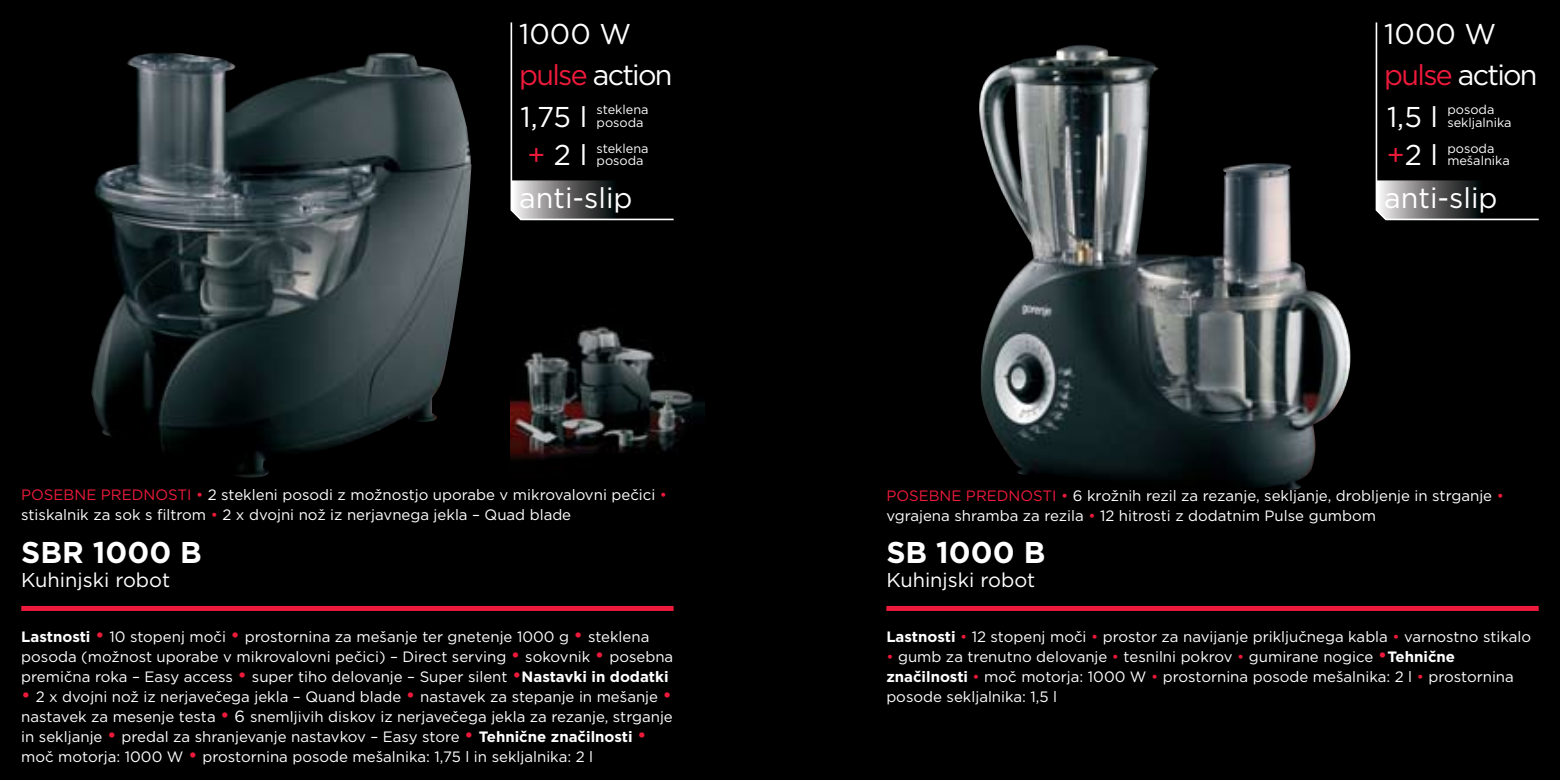
<style>
.page{position:relative;width:1560px;height:780px;background:#fff}
.page>*{position:absolute;margin:0;border:0;box-sizing:border-box;transform-origin:0 0}
.t1{font:700 30px "Gotham";color:#fff}
.t2{font:28.75px/41.2px "Gotham";letter-spacing:-.06em;color:#fff}
.t3{font:28.75px "Gotham";color:#fff}
.t4{font:28.75px "Gotham";letter-spacing:-.025em;color:#fff}
.t5{font:20px "Gotham";color:#fff}
.t6{font:15px/20px "Gotham";color:#fff}
.t7{font:15px "Gotham";color:#ed1a3b}
.t8{font:12.75px/12.8px "Gotham";color:#fff}
.s1{color:#ed1a3b}
.s2{font-weight:700}
.s3{font-size:20px;color:#ed1a3b}
.s4{font-size:16.25px}
</style>
<div class="page">
<div style="left:0;top:0;width:1559px;height:780px;background:#000"></div>
<img style="left:91px;top:52px;width:380px;height:426px">
<div style="left:21px;top:606px;width:652px;height:5px;background:#ed1a3b"></div>
<img style="left:979px;top:45px;width:372px;height:445px">
<div style="left:886px;top:606px;width:652px;height:5px;background:#ed1a3b"></div>
<img style="left:510px;top:326px;width:194px;height:134px">
<svg style="left:510px;top:22px;width:164px;height:199px"></svg>
<svg style="left:1375px;top:22px;width:164px;height:199px"></svg>
<h2 class="t2" style="left:519px;top:13px;width:155px">1000 W <span class="s1">pulse</span> action<br>1,75 l</h2>
<h2 class="t4" style="left:527px;top:136px;width:61px"><span class="s1">+</span> 2 l</h2>
<p class="t8" style="left:596px;top:103px;width:54px">steklena posoda</p>
<p class="t8" style="left:596px;top:141px;width:54px">steklena posoda</p>
<h2 class="t3" style="left:519px;top:179px;width:115px">anti-slip</h2>
<p class="t6" style="left:21px;top:484px;width:647px;text-indent:175px"><span class="s1">•</span> 2 stekleni posodi z možnostjo uporabe v mikrovalovni pečici <span class="s1">• </span>stiskalnik za sok s filtrom <span class="s1">•</span> 2 x dvojni nož iz nerjavnega jekla – Quad blade</p>
<p class="t7" style="left:21px;top:485px;width:22px">Posebne</p>
<p class="t7" style="left:101px;top:485px;width:11px">prednosti</p>
<h1 class="t1" style="left:21px;top:532px;width:182px">SBR 1000 B</h1>
<h3 class="t5" style="left:21px;top:567px;width:150px">Kuhinjski robot</h3>
<p class="t6" style="left:21px;top:626px;width:653px"><span class="s2">Lastnosti</span> <span class="s3">•</span> 10 stopenj moči <span class="s3">•</span> prostornina za mešanje ter gnetenje 1000 g <span class="s3">•</span> steklena posoda (možnost uporabe v mikrovalovni pečici) – Direct serving <span class="s3">•</span> sokovnik <span class="s3">•</span> posebna premična roka – Easy access <span class="s3">•</span> super tiho delovanje – Super silent <span class="s3">•</span><span class="s2">Nastavki in dodatki</span></p>
<p class="t6" style="left:21px;top:686px;width:653px"><span class="s3">•</span> 2 x dvojni nož iz nerjavečega jekla – Quand blade <span class="s3">•</span> nastavek za stepanje in mešanje <span class="s3">• </span>nastavek za mesenje testa <span class="s3">•</span> <span class="s4">6</span> snemljivih diskov iz nerjavečega jekla za rezanje, strganje in sekljanje <span class="s3">•</span> predal za shranjevanje nastavkov – Easy store <span class="s3">•</span> <span class="s2">Tehnične značilnosti</span> <span class="s3">• </span>moč motorja: 1000 W <span class="s3">•</span> prostornina posode mešalnika: 1,75 l in sekljalnika: 2 l</p>
<h2 class="t2" style="left:1383px;top:13px;width:155px">1000 W <span class="s1">pulse</span> action<br>1,5 l</h2>
<h2 class="t4" style="left:1386px;top:136px;width:53px"><span class="s1">+</span>2 l</h2>
<p class="t8" style="left:1446px;top:103px;width:66px">posoda sekljalnika</p>
<p class="t8" style="left:1446px;top:141px;width:64px">posoda mešalnika</p>
<h2 class="t3" style="left:1383px;top:179px;width:115px">anti-slip</h2>
<p class="t6" style="left:886px;top:485px;width:619px;text-indent:175px"><span class="s1">•</span> 6 krožnih rezil za rezanje, sekljanje, drobljenje in strganje <span class="s1">• </span>vgrajena shramba za rezila <span class="s1">•</span> 12 hitrosti z dodatnim Pulse gumbom</p>
<p class="t7" style="left:886px;top:486px;width:22px">Posebne</p>
<p class="t7" style="left:965px;top:486px;width:11px">prednosti</p>
<h1 class="t1" style="left:886px;top:532px;width:160px">SB 1000 B</h1>
<h3 class="t5" style="left:886px;top:567px;width:150px">Kuhinjski robot</h3>
<p class="t6" style="left:886px;top:626px;width:646px"><span class="s2">Lastnosti</span> <span class="s1">•</span> 12 stopenj moči <span class="s1">•</span> prostor za navijanje priključnega kabla <span class="s1">•</span> varnostno stikalo</p>
<p class="t6" style="left:886px;top:646px;width:629px"><span class="s1">•</span> gumb za trenutno delovanje <span class="s1">•</span> tesnilni pokrov <span class="s1">•</span> gumirane nogice <span class="s3">•</span><span class="s2">Tehnične značilnosti</span> <span class="s1">•</span> moč motorja: 1000 W <span class="s1">•</span> prostornina posode mešalnika: 2 l <span class="s1">•</span> prostornina posode sekljalnika: 1,5 l</p>
</div>
